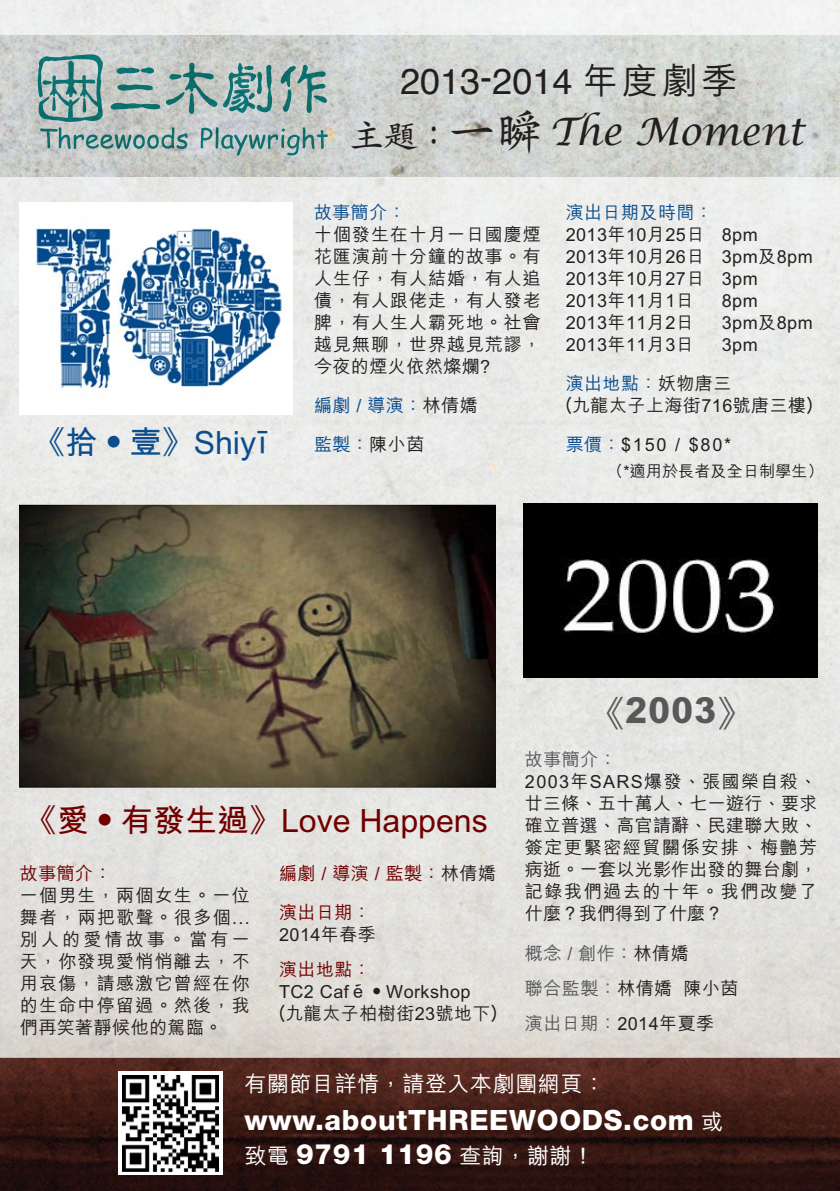
<style>
.page{position:relative;width:840px;height:1191px;background:#fff}
.page>*{position:absolute;margin:0;border:0;box-sizing:border-box;transform-origin:0 0}
.t1{font:italic 38px "Lucida Calligraphy";color:#231f20}
.t2{font:36px "Helvetica";color:#231f20}
.t3{font:800 36px "M Hei HK";color:#57585a}
.t4{font:700 32px "M Hei HK";color:#700000}
.t5{font:700 32px "M Hei HK";color:#0b4d8d}
.t6{font:800 28px "Helvetica Neue LT Std";letter-spacing:.025em;color:#fff}
.t7{font:500 22px "M Hei HK";letter-spacing:.025em;color:#fff}
.t8{font:500 18px/22px "M Hei HK";letter-spacing:.025em;color:#231f20}
.t9{font:500 18px/35px "M Hei HK";letter-spacing:.025em;color:#57585a}
.t10{font:500 18px/39px "M Hei HK";letter-spacing:.025em;color:#0b4d8d}
.t11{font:500 18px/39px "M Hei HK";letter-spacing:.025em;color:#700000}
.t12{font:500 16px "M Hei HK";letter-spacing:.01em;color:#231f20}
.s1{font-family:"C Hei 2 HK"}
.s2{font-family:"M Hei HK";font-weight:500}
.s3{font-family:"M Kai HK";font-weight:600;font-style:normal;font-size:48px}
.s4{color:#231f20}
.s5{color:#0b4d8d}
.s6{font-weight:700}
.s7{font-family:"M Hei HK";font-weight:500;font-size:22px}
.s8{font-family:"Helvetica Neue LT Std";font-weight:800;font-size:28px}
</style>
<div class="page">
<img style="left:0;top:34px;width:839px;height:143px">
<svg style="left:0;top:1057px;width:839px;height:134px;background:#3d1c17"></svg>
<div style="left:0;top:177px;width:839px;height:880px;background:linear-gradient(to bottom,#ebedec,#dddad6)"></div>
<div style="left:0;top:0;width:839px;height:34px;background:#f0f1f1"></div>
<svg style="left:118px;top:1071px;width:104px;height:104px"></svg>
<img style="left:123px;top:1075px;width:95px;height:96px">
<svg style="left:38px;top:54px;width:289px;height:102px;background:#9eb6b4"></svg>
<img style="left:20px;top:203px;width:272px;height:211px">
<img style="left:20px;top:504px;width:475px;height:283px">
<img style="left:523px;top:504px;width:293px;height:173px">
<h3 class="t5" style="left:34px;top:419px;width:246px">《拾‧ 壹》<span class="s1">Shiyī</span></h3>
<h2 class="t2" style="left:400px;top:54px;width:338px">2013-2014 <span class="s2">年度劇季</span></h2>
<h1 class="t1" style="left:349px;top:109px;width:457px"><sub>主題：</sub><span class="s3">一瞬</span>The Moment</h1>
<p class="t10" style="left:314px;top:192px;width:93px">故事簡介：</p>
<p class="t8" style="left:314px;top:222px;width:228px;text-align:justify">十個發生在十月一日國慶煙花匯演前十分鐘的故事。有人生仔，有人結婚，有人追債，有人跟佬走，有人發老脾，有人生人霸死地。社會越見無聊，世界越見荒謬，今夜的煙火依然燦爛?</p>
<p class="t10" style="left:314px;top:385px;width:165px">編劇 / 導演：<span class="s4">林倩嬌</span>監製：<span class="s4">陳小茵</span></p>
<p class="t10" style="left:565px;top:192px;width:149px">演出日期及時間：</p>
<p class="t8" style="left:565px;top:222px;width:248px">2013年10月25日 8pm<br>2013年10月26日 3pm及8pm<br>2013年10月27日 3pm<br>2013年11月1日</p>
<p class="t8" style="left:721px;top:288px;width:37px">8pm</p>
<p class="t8" style="left:565px;top:310px;width:130px">2013年11月2日</p>
<p class="t8" style="left:721px;top:310px;width:92px">3pm及8pm</p>
<p class="t8" style="left:565px;top:332px;width:130px">2013年11月3日</p>
<p class="t8" style="left:565px;top:324px;width:193px;line-height:39px;text-indent:156px">3pm<span class="s5">演出地點：</span>妖物唐三</p>
<p class="t8" style="left:565px;top:385px;width:248px;line-height:39px">(九龍太子上海街716號唐三樓)<span class="s5">票價：</span>$150 / $80*</p>
<p class="t12" style="left:607px;top:459px;width:218px">（*適用於長者及全日制學生）</p>
<h3 class="t4" style="left:25px;top:796px;width:464px">《愛‧ 有發生過》Love Happens</h3>
<p class="t8" style="left:20px;top:882px;width:231px;text-align:justify">一個男生，兩個女生。一位舞者，兩把歌聲。很多個...別人的愛情故事。當有一天，你發現愛悄悄離去，不用哀傷，請感激它曾經在你的生命中停留過。然後，我們再笑著靜候他的駕臨。</p>
<p class="t11" style="left:279px;top:852px;width:218px">編劇 / 導演 / 監製：<span class="s4">林倩嬌</span>演出日期：</p>
<p class="t8" style="left:279px;top:921px;width:98px">2014年春季</p>
<p class="t11" style="left:279px;top:948px;width:93px">演出地點：</p>
<p class="t8" style="left:279px;top:978px;width:219px">TC2 Café‧Workshop<br>(九龍太子柏樹街23號地下)</p>
<h2 class="t3" style="left:588px;top:691px;width:166px"><span class="s6">《</span>2003<span class="s6">》</span></h2>
<p class="t9" style="left:524px;top:740px;width:93px">故事簡介：</p>
<p class="t8" style="left:524px;top:769px;width:294px;text-align:justify">2003年SARS爆發、張國榮自殺、廿三條、五十萬人、七一遊行、要求確立普選、高官請辭、民建聯大敗、簽定更緊密經貿關係安排、梅艷芳病逝。一套以光影作出發的舞台劇，記錄我們過去的十年。我們改變了什麼？我們得到了什麼？</p>
<p class="t9" style="left:524px;top:934px;width:215px">概念 / 創作：<span class="s4">林倩嬌<br></span>聯合監製：<span class="s4">林倩嬌 陳小茵</span>演出日期：<span class="s4">2014年夏季</span></p>
<p class="t7" style="left:244px;top:1068px;width:362px">有關節目詳情，請登入本劇團網頁：</p>
<h3 class="t6" style="left:244px;top:1103px;width:480px">www.aboutTHREEWOODS.com <span class="s7">或</span></h3>
<p class="t7" style="left:244px;top:1140px;width:351px">致電 <span class="s8">9791 1196</span> 查詢，謝謝！</p>
</div>
